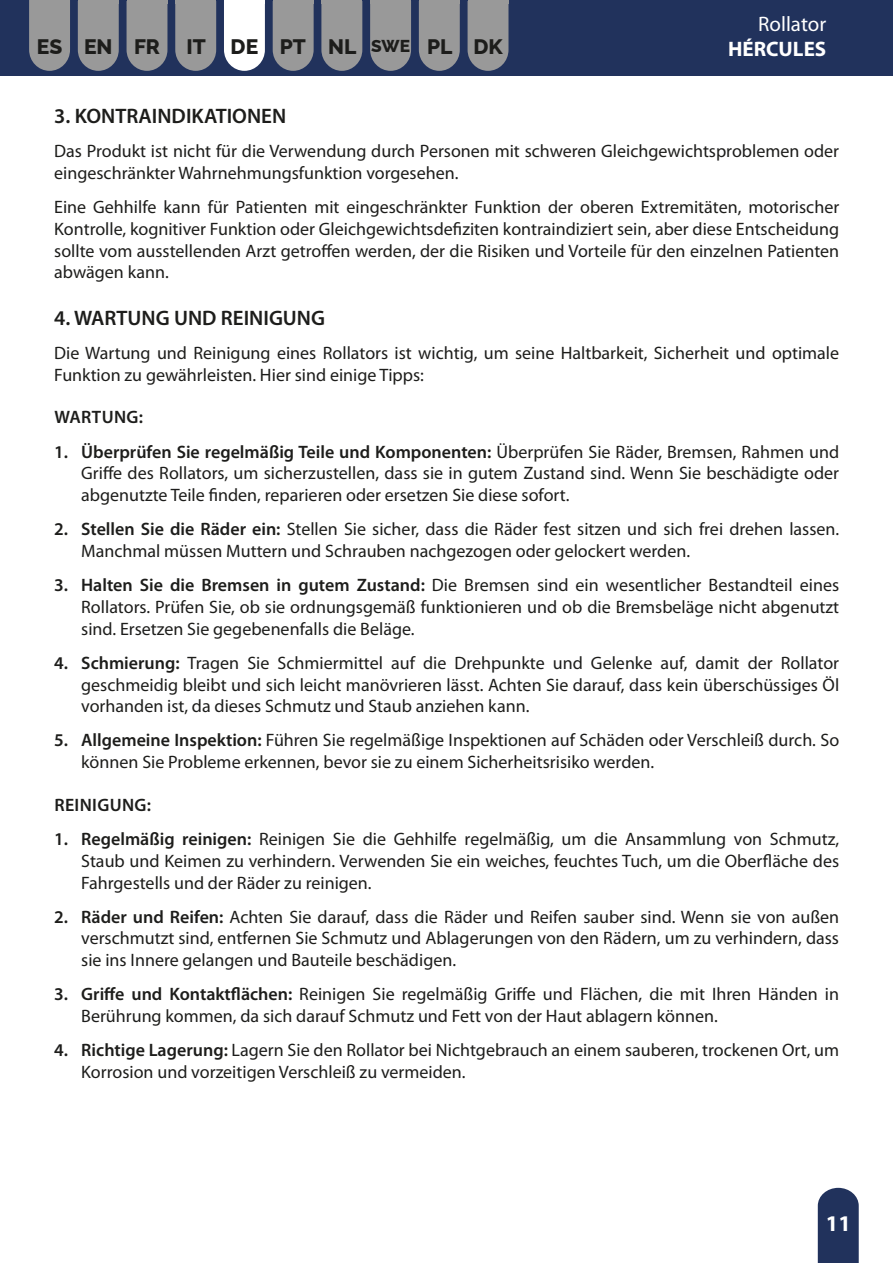
<style>
.page{position:relative;width:893px;height:1263px;background:#fff}
.page>*{position:absolute;margin:0;border:0;box-sizing:border-box;transform-origin:0 0}
.t1{font:700 22.5px "Myriad Pro";color:#fff}
.t2{font:600 21px "Myriad Pro";color:#1d1d1b}
.t3{font:800 21px "Raleway";color:#1d1d1b}
.t4{font:21px "Myriad Pro";color:#fff}
.t5{font:700 21px "Myriad Pro";color:#fff}
.t6{font:18px/21.6px "Myriad Pro";color:#1d1d1b}
.t7{font:600 18px "Myriad Pro";letter-spacing:.02em;color:#1d1d1b}
.s1{font-size:17.25px}
.s2{font-weight:600}
</style>
<div class="page">
<div style="left:0;top:0;width:893px;height:75px;background:#21325c"></div>
<svg style="left:29px;top:0;width:41px;height:71px;background:#8f9093"></svg>
<div style="left:37px;top:35px;width:26px;height:19px;background:#999"></div>
<svg style="left:127px;top:4px;width:40px;height:67px;background:#919294"></svg>
<hr style="left:127px;top:0;width:40px;height:4px;background:#999">
<svg style="left:78px;top:4px;width:41px;height:67px;background:#8f9194"></svg>
<hr style="left:78px;top:0;width:41px;height:4px;background:#999">
<svg style="left:321px;top:4px;width:41px;height:67px;background:#8f9094"></svg>
<hr style="left:321px;top:0;width:41px;height:4px;background:#999">
<svg style="left:468px;top:4px;width:40px;height:67px;background:#919294"></svg>
<hr style="left:468px;top:0;width:40px;height:4px;background:#999">
<svg style="left:273px;top:4px;width:41px;height:67px;background:#8f9194"></svg>
<hr style="left:273px;top:0;width:41px;height:4px;background:#999">
<svg style="left:419px;top:4px;width:41px;height:67px;background:#909194"></svg>
<hr style="left:419px;top:0;width:41px;height:4px;background:#999">
<svg style="left:224px;top:4px;width:41px;height:67px;background:#ebecf0"></svg>
<div style="left:231px;top:35px;width:27px;height:19px;background:#fff"></div>
<hr style="left:224px;top:0;width:41px;height:4px;background:#fff">
<svg style="left:370px;top:4px;width:41px;height:67px;background:#909194"></svg>
<hr style="left:370px;top:0;width:41px;height:4px;background:#999">
<svg style="left:175px;top:4px;width:41px;height:67px;background:#8f9194"></svg>
<hr style="left:175px;top:0;width:41px;height:4px;background:#999">
<svg style="left:818px;top:1188px;width:41px;height:75px;background:#2d3d64"></svg>
<p class="t4" style="left:758px;top:11px;width:70px">Rollator</p>
<p class="t3" style="left:37px;top:30px;width:125px">ES EN FR</p>
<p class="t3" style="left:186px;top:30px;width:318px">IT DE PT NL <span class="s1">SWE</span> PL DK</p>
<p class="t5" style="left:728px;top:36px;width:100px">HÉRCULES</p>
<p class="t2" style="left:54px;top:103px;width:234px">3. KONTRAINDIKATIONEN</p>
<p class="t6" style="left:54px;top:140px;width:786px">Das Produkt ist nicht für die Verwendung durch Personen mit schweren Gleichgewichtsproblemen oder eingeschränkter Wahrnehmungsfunktion vorgesehen.</p>
<p class="t6" style="left:54px;top:196px;width:786px;text-align:justify">Eine Gehhilfe kann für Patienten mit eingeschränkter Funktion der oberen Extremitäten, motorischer Kontrolle, kognitiver Funktion oder Gleichgewichtsdefiziten kontraindiziert sein, aber diese Entscheidung sollte vom ausstellenden Arzt getroffen werden, der die Risiken und Vorteile für den einzelnen Patienten abwägen kann.</p>
<p class="t2" style="left:54px;top:304px;width:272px">4. WARTUNG UND REINIGUNG</p>
<p class="t6" style="left:54px;top:342px;width:786px">Die Wartung und Reinigung eines Rollators ist wichtig, um seine Haltbarkeit, Sicherheit und optimale<br>Funktion zu gewährleisten. Hier sind einige Tipps:</p>
<p class="t7" style="left:54px;top:406px;width:90px">WARTUNG:</p>
<p class="t6" style="left:81px;top:441px;width:759px;text-align:justify;text-indent:-27px"><span class="s2">1. Überprüfen Sie regelmäßig Teile und Komponenten:</span> Überprüfen Sie Räder, Bremsen, Rahmen und Griffe des Rollators, um sicherzustellen, dass sie in gutem Zustand sind. Wenn Sie beschädigte oder abgenutzte Teile finden, reparieren oder ersetzen Sie diese sofort.</p>
<p class="t6" style="left:81px;top:518px;width:760px;text-indent:-27px"><span class="s2">2. Stellen Sie die Räder ein:</span> Stellen Sie sicher, dass die Räder fest sitzen und sich frei drehen lassen.<br>Manchmal müssen Muttern und Schrauben nachgezogen oder gelockert werden.</p>
<p class="t6" style="left:81px;top:574px;width:759px;text-align:justify;text-indent:-27px"><span class="s2">3. Halten Sie die Bremsen in gutem Zustand:</span> Die Bremsen sind ein wesentlicher Bestandteil eines Rollators. Prüfen Sie, ob sie ordnungsgemäß funktionieren und ob die Bremsbeläge nicht abgenutzt sind. Ersetzen Sie gegebenenfalls die Beläge.</p>
<p class="t6" style="left:81px;top:652px;width:759px;text-align:justify;text-indent:-27px"><span class="s2">4. Schmierung:</span> Tragen Sie Schmiermittel auf die Drehpunkte und Gelenke auf, damit der Rollator geschmeidig bleibt und sich leicht manövrieren lässt. Achten Sie darauf, dass kein überschüssiges Öl vorhanden ist, da dieses Schmutz und Staub anziehen kann.</p>
<p class="t6" style="left:81px;top:729px;width:759px;text-indent:-27px"><span class="s2">5. Allgemeine Inspektion:</span> Führen Sie regelmäßige Inspektionen auf Schäden oder Verschleiß durch. So können Sie Probleme erkennen, bevor sie zu einem Sicherheitsrisiko werden.</p>
<p class="t7" style="left:54px;top:793px;width:98px">REINIGUNG:</p>
<p class="t6" style="left:81px;top:828px;width:759px;text-align:justify;text-indent:-27px"><span class="s2">1. Regelmäßig reinigen:</span> Reinigen Sie die Gehhilfe regelmäßig, um die Ansammlung von Schmutz, Staub und Keimen zu verhindern. Verwenden Sie ein weiches, feuchtes Tuch, um die Oberfläche des Fahrgestells und der Räder zu reinigen.</p>
<p class="t6" style="left:81px;top:906px;width:759px;text-align:justify;text-indent:-27px"><span class="s2">2. Räder und Reifen:</span> Achten Sie darauf, dass die Räder und Reifen sauber sind. Wenn sie von außen verschmutzt sind, entfernen Sie Schmutz und Ablagerungen von den Rädern, um zu verhindern, dass sie ins Innere gelangen und Bauteile beschädigen.</p>
<p class="t6" style="left:81px;top:983px;width:759px;text-indent:-27px"><span class="s2">3. Griffe und Kontaktflächen:</span> Reinigen Sie regelmäßig Griffe und Flächen, die mit Ihren Händen in<br>Berührung kommen, da sich darauf Schmutz und Fett von der Haut ablagern können.</p>
<p class="t6" style="left:81px;top:1039px;width:759px;text-indent:-27px"><span class="s2">4. Richtige Lagerung:</span> Lagern Sie den Rollator bei Nichtgebrauch an einem sauberen, trockenen Ort, um<br>Korrosion und vorzeitigen Verschleiß zu vermeiden.</p>
<p class="t1" style="left:826px;top:1209px;width:26px">11</p>
</div>
